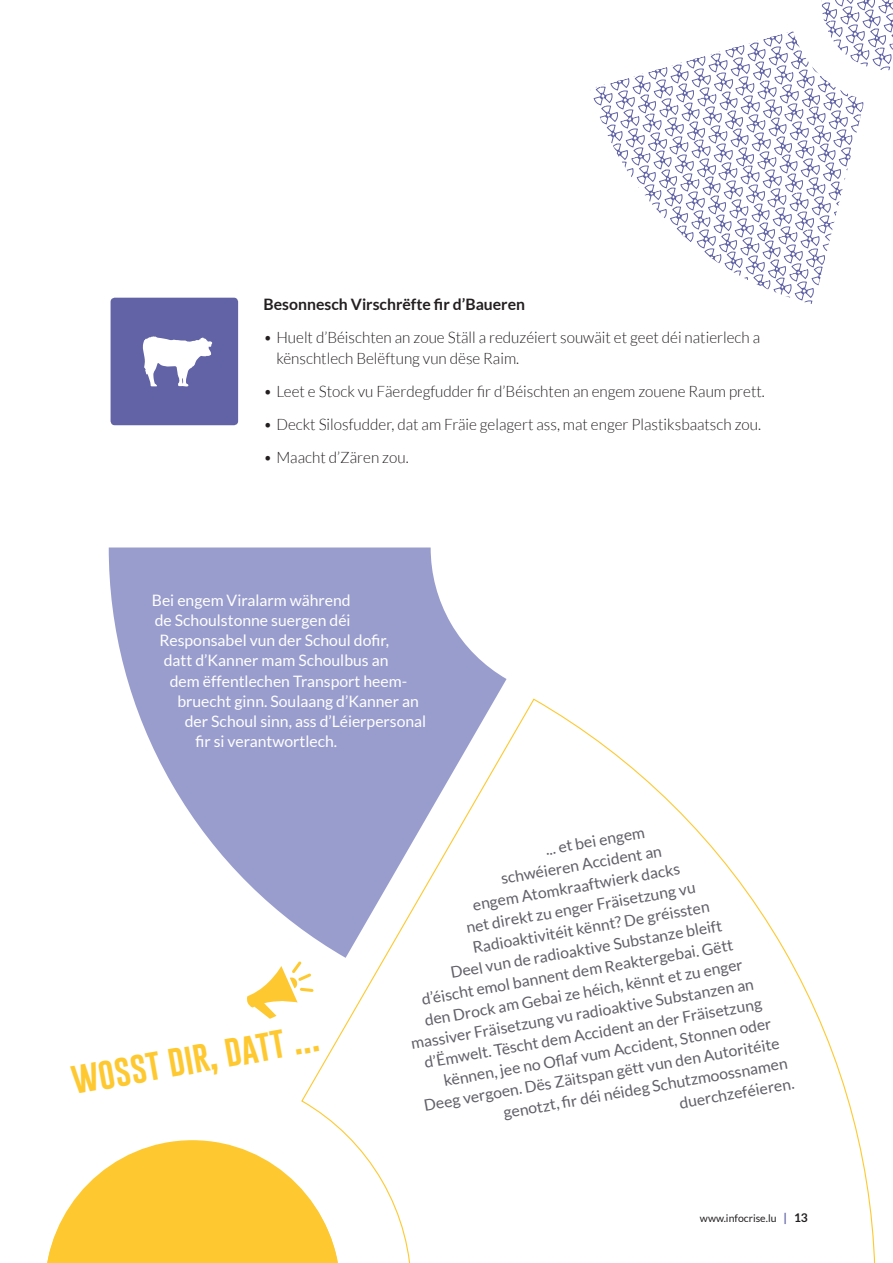
<style>
.page{position:relative;width:893px;height:1263px;background:#fff}
.page>*{position:absolute;margin:0;border:0;box-sizing:border-box;transform-origin:0 0}
.t1{font:33px "Gobold";color:#fec930}
.t2{font:15.75px "Lato";color:#626068}
.t3{font:300 15.75px/20.2px "Lato";color:#231f20}
.t4{font:15.75px "Lato";color:#fff}
.t5{font:700 15.75px "Lato";color:#231f20}
.t6{font:10.5px "Lato";color:#231f20}
.s1{font-weight:700;font-size:12px;color:#6163a6}
.s2{font-weight:700;font-size:12px}
</style>
<div class="page">
<svg style="left:301px;top:698px;width:575px;height:565px"></svg>
<svg style="left:47px;top:1140px;width:293px;height:123px"></svg>
<svg style="left:109px;top:547px;width:398px;height:411px;fill:#999dcd"></svg>
<svg style="left:593px;top:0;width:300px;height:304px"></svg>
<div style="left:111px;top:298px;width:127px;height:127px;background:#6163a6;border-radius:4px"></div>
<svg style="left:143px;top:336px;width:69px;height:51px"></svg>
<svg style="left:247px;top:961px;width:67px;height:58px"></svg>
<p class="t5" style="left:264px;top:296px;width:263px">Besonnesch Virschrëfte fir d’Baueren</p>
<p class="t3" style="left:276px;top:328px;width:485px;text-indent:-13px">• Huelt d’Béischten an zoue Ställ a reduzéiert souwäit et geet déi natierlech a kënschtlech Belëftung vun dëse Raim.</p>
<p class="t3" style="left:264px;top:381px;width:503px">• Leet e Stock vu Fäerdegfudder fir d’Béischten an engem zouene Raum prett.</p>
<p class="t3" style="left:264px;top:414px;width:499px">• Deckt Silosfudder, dat am Fräie gelagert ass, mat enger Plastiksbaatsch zou.</p>
<p class="t3" style="left:264px;top:447px;width:147px">• Maacht d’Zären zou.</p>
<p class="t4" style="left:152px;top:591px;width:200px">Bei engem Viralarm während</p>
<p class="t4" style="left:155px;top:611px;width:197px">de Schoulstonne suergen déi</p>
<p class="t4" style="left:159px;top:632px;width:231px">Responsabel vun der Schoul dofir,</p>
<p class="t4" style="left:164px;top:652px;width:226px">datt d’Kanner mam Schoulbus an</p>
<p class="t4" style="left:170px;top:672px;width:239px">dem ëffentlechen Transport heem-</p>
<p class="t4" style="left:177px;top:692px;width:243px">bruecht ginn. Soulaang d’Kanner an</p>
<p class="t4" style="left:185px;top:713px;width:243px">der Schoul sinn, ass d’Léierpersonal</p>
<p class="t4" style="left:195px;top:733px;width:143px">fir si verantwortlech.</p>
<h1 class="t1" style="left:68px;top:1058px;width:252px;rotate:-10deg">wosst dir, datt ...</h1>
<p class="t2" style="left:544px;top:841px;width:102px;rotate:-10deg">... et bei engem</p>
<p class="t2" style="left:500px;top:870px;width:164px;rotate:-10deg">schwéieren Accident an</p>
<p class="t2" style="left:471px;top:896px;width:212px;rotate:-10deg">engem Atomkraaftwierk dacks</p>
<p class="t2" style="left:465px;top:919px;width:234px;rotate:-10deg">net direkt zu enger Fräisetzung vu</p>
<p class="t2" style="left:471px;top:939px;width:242px;rotate:-10deg">Radioaktivitéit kënnt? De gréissten</p>
<p class="t2" style="left:449px;top:964px;width:277px;rotate:-10deg">Deel vun de radioaktive Substanze bleift</p>
<p class="t2" style="left:420px;top:991px;width:318px;rotate:-10deg">d’éischt emol bannent dem Reaktergebai. Gëtt</p>
<p class="t2" style="left:423px;top:1011px;width:324px;rotate:-10deg">den Drock am Gebai ze héich, kënnt et zu enger</p>
<p class="t2" style="left:410px;top:1035px;width:349px;rotate:-10deg">massiver Fräisetzung vu radioaktive Substanzen an</p>
<p class="t2" style="left:423px;top:1054px;width:344px;rotate:-10deg">d’Ëmwelt. Tëscht dem Accident an der Fräisetzung</p>
<p class="t2" style="left:442px;top:1072px;width:334px;rotate:-10deg">kënnen, jee no Ofl af vum Accident, Stonnen oder</p>
<p class="t2" style="left:423px;top:1097px;width:362px;rotate:-10deg">Deeg vergoen. Dës Zäitspan gëtt vun den Autoritéite</p>
<p class="t2" style="left:502px;top:1104px;width:290px;rotate:-10deg">genotzt, fi r déi néideg Schutzmoossnamen</p>
<p class="t2" style="left:678px;top:1094px;width:118px;rotate:-10deg">duerchzeféieren.</p>
<p class="t6" style="left:700px;top:1212px;width:109px">www.infocrise.lu <span class="s1">|</span> <span class="s2">13</span></p>
</div>
